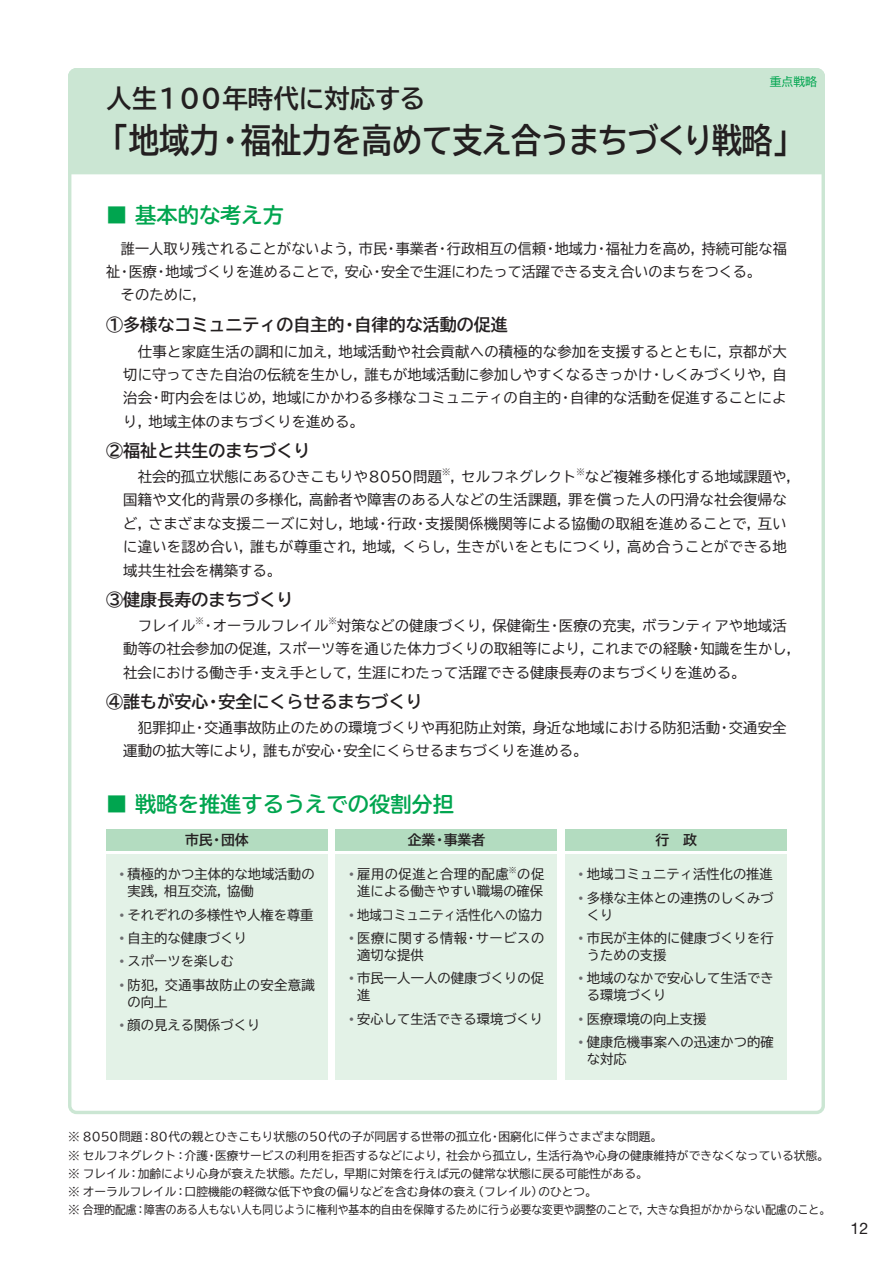
<style>
.page{position:relative;width:893px;height:1263px;background:#fff}
.page>*{position:absolute;margin:0;border:0;box-sizing:border-box;transform-origin:0 0}
.t1{font:700 34.05px "TBUD Go Std";color:#231f20}
.t2{font:700 25.5px "TBUD Go Std";color:#231f20}
.t3{font:700 21.3px "TBUDR Go Std";color:#00a54f}
.t4{font:700 16.95px "TBUD Go Std";color:#231f20}
.t5{font:15.9px "Helvetica Neue LT Std";color:#231f20}
.t6{font:14.4px/23.4px "TBUD Go Std";letter-spacing:.005em;color:#231f20}
.t7{font:700 13.8px "TBUD Go Std";color:#231f20}
.t8{font:13.35px/17px "TBUD Go Std";color:#231f20}
.t9{font:13.35px/17px "TBUD Go Std";letter-spacing:.04em;color:#231f20}
.t10{font:13.35px/17px "TBUD Go Std";letter-spacing:.03em;color:#231f20}
.t11{font:13.35px "TBUD Go Std";color:#231f20;scale:.93 1}
.t12{font:11.7px/18px "TBUD Go Std";color:#231f20}
.t13{font:11.7px "TBUD Go Std";color:#00a54f}
.t14{font:8.4px "TBUD Go Std";color:#231f20}
.t15{font:7.8px "TBUD Go Std";color:#231f20}
.s1{color:#6c6d70}
</style>
<div class="page">
<div style="left:68px;top:68px;width:757px;height:108px;background:#cbe6d3"></div>
<div style="left:106px;top:855px;width:221px;height:225px;background:#e3f2e7"></div>
<div style="left:106px;top:829px;width:221px;height:21px;background:#b3dcc0"></div>
<div style="left:336px;top:855px;width:221px;height:225px;background:#e3f2e7"></div>
<div style="left:336px;top:829px;width:221px;height:21px;background:#b3dcc0"></div>
<div style="left:566px;top:855px;width:221px;height:225px;background:#e3f2e7"></div>
<div style="left:566px;top:829px;width:221px;height:21px;background:#b3dcc0"></div>
<p class="t13" style="left:770px;top:72px;width:49px">重点戦略</p>
<h2 class="t2" style="left:106px;top:77px;width:320px">人生100年時代に対応する</h2>
<h1 class="t1" style="left:95px;top:113px;width:713px">「地域力・福祉力を高めて支え合うまちづくり戦略」</h1>
<h3 class="t3" style="left:106px;top:197px;width:179px">■ 基本的な考え方</h3>
<p class="t6" style="left:106px;top:236px;width:682px;text-indent:14px">誰一人取り残されることがないよう，市民・事業者・行政相互の信頼・地域力・福祉力を高め，持続可能な福祉・医療・地域づくりを進めることで，安心・安全で生涯にわたって活躍できる支え合いのまちをつくる。<br>　そのために，</p>
<p class="t4" style="left:106px;top:311px;width:403px">①多様なコミュニティの自主的・自律的な活動の促進</p>
<p class="t6" style="left:123px;top:339px;width:665px;text-align:justify">　仕事と家庭生活の調和に加え，地域活動や社会貢献への積極的な参加を支援するとともに，京都が大切に守ってきた自治の伝統を生かし，誰もが地域活動に参加しやすくなるきっかけ・しくみづくりや，自治会・町内会をはじめ，地域にかかわる多様なコミュニティの自主的・自律的な活動を促進することにより，地域主体のまちづくりを進める。</p>
<p class="t4" style="left:106px;top:436px;width:206px">②福祉と共生のまちづくり</p>
<p class="t6" style="left:123px;top:465px;width:320px">　社会的孤立状態にあるひきこもりや8050問題</p>
<p class="t14" style="left:442px;top:465px;width:10px">※</p>
<p class="t6" style="left:450px;top:465px;width:128px">，セルフネグレクト</p>
<p class="t14" style="left:577px;top:465px;width:10px">※</p>
<p class="t6" style="left:123px;top:465px;width:679px;text-indent:462px">など複雑多様化する地域課題や，国籍や文化的背景の多様化，高齢者や障害のある人などの生活課題，罪を償った人の円滑な社会復帰など，さまざまな支援ニーズに対し，地域・行政・支援関係機関等による協働の取組を進めることで，互いに違いを認め合い，誰もが尊重され，地域，くらし，生きがいをともにつくり，高め合うことができる地域共生社会を構築する。</p>
<p class="t4" style="left:106px;top:585px;width:189px">③健康長寿のまちづくり</p>
<p class="t6" style="left:123px;top:613px;width:207px">　フレイル・オーラルフレイル</p>
<p class="t14" style="left:196px;top:614px;width:10px">※</p>
<p class="t14" style="left:328px;top:614px;width:10px">※</p>
<p class="t6" style="left:123px;top:613px;width:679px;text-indent:214px">対策などの健康づくり，保健衛生・医療の充実，ボランティアや地域活動等の社会参加の促進，スポーツ等を通じた体力づくりの取組等により，これまでの経験・知識を生かし，社会における働き手・支え手として，生涯にわたって活躍できる健康長寿のまちづくりを進める。</p>
<p class="t4" style="left:106px;top:687px;width:318px">④誰もが安心・安全にくらせるまちづくり</p>
<p class="t6" style="left:123px;top:716px;width:665px">　犯罪抑止・交通事故防止のための環境づくりや再犯防止対策，身近な地域における防犯活動・交通安全運動の拡大等により，誰もが安心・安全にくらせるまちづくりを進める。</p>
<h3 class="t3" style="left:106px;top:787px;width:349px">■ 戦略を推進するうえでの役割分担</h3>
<p class="t7" style="left:185px;top:829px;width:65px">市民・団体</p>
<p class="t8" style="left:128px;top:865px;width:189px;text-indent:-9px"><span class="s1">•</span> 積極的かつ主体的な地域活動の実践，相互交流，協働</p>
<p class="t8" style="left:119px;top:906px;width:196px"><span class="s1">•</span> それぞれの多様性や人権を尊重</p>
<p class="t8" style="left:119px;top:929px;width:130px"><span class="s1">•</span> 自主的な健康づくり</p>
<p class="t8" style="left:119px;top:953px;width:116px"><span class="s1">•</span> スポーツを楽しむ</p>
<p class="t10" style="left:128px;top:976px;width:189px;text-indent:-9px"><span class="s1">•</span> 防犯，交通事故防止の安全意識の向上</p>
<p class="t8" style="left:119px;top:1016px;width:143px"><span class="s1">•</span> 顔の見える関係づくり</p>
<p class="t7" style="left:408px;top:829px;width:79px">企業・事業者</p>
<p class="t9" style="left:349px;top:865px;width:161px"><span class="s1">•</span> 雇用の促進と合理的配慮</p>
<p class="t15" style="left:509px;top:863px;width:9px">※</p>
<p class="t8" style="left:357px;top:865px;width:189px;text-align:right">の促<br>進による働きやすい職場の確保</p>
<p class="t11" style="left:349px;top:903px;width:210px"><span class="s1">•</span> 地域コミュニティ活性化への協力</p>
<p class="t9" style="left:357px;top:929px;width:189px;text-indent:-9px"><span class="s1">•</span> 医療に関する情報・サービスの適切な提供</p>
<p class="t8" style="left:357px;top:970px;width:189px;text-indent:-9px"><span class="s1">•</span> 市民一人一人の健康づくりの促進</p>
<p class="t8" style="left:349px;top:1010px;width:196px"><span class="s1">•</span> 安心して生活できる環境づくり</p>
<p class="t7" style="left:655px;top:829px;width:43px">行　政</p>
<p class="t8" style="left:578px;top:865px;width:196px"><span class="s1">•</span> 地域コミュニティ活性化の推進</p>
<p class="t8" style="left:587px;top:889px;width:189px;text-indent:-9px"><span class="s1">•</span> 多様な主体との連携のしくみづくり</p>
<p class="t8" style="left:587px;top:929px;width:189px;text-indent:-9px"><span class="s1">•</span> 市民が主体的に健康づくりを行うための支援</p>
<p class="t8" style="left:587px;top:970px;width:189px;text-indent:-9px"><span class="s1">•</span> 地域のなかで安心して生活できる環境づくり</p>
<p class="t8" style="left:578px;top:1010px;width:130px"><span class="s1">•</span> 医療環境の向上支援</p>
<p class="t8" style="left:587px;top:1033px;width:189px;text-indent:-9px"><span class="s1">•</span> 健康危機事案への迅速かつ的確な対応</p>
<p class="t12" style="left:68px;top:1128px;width:763px">※ 8050問題：80代の親とひきこもり状態の50代の子が同居する世帯の孤立化・困窮化に伴うさまざまな問題。<br>※ セルフネグレクト：介護・医療サービスの利用を拒否するなどにより，社会から孤立し，生活行為や心身の健康維持ができなくなっている状態。※ フレイル：加齢により心身が衰えた状態。ただし，早期に対策を行えば元の健常な状態に戻る可能性がある。<br>※ オーラルフレイル：口腔機能の軽微な低下や食の偏りなどを含む身体の衰え（フレイル）のひとつ。<br>※ 合理的配慮：障害のある人もない人も同じように権利や基本的自由を保障するために行う必要な変更や調整のことで，大きな負担がかからない配慮のこと。</p>
<p class="t5" style="left:850px;top:1218px;width:19px">12</p>
</div>
